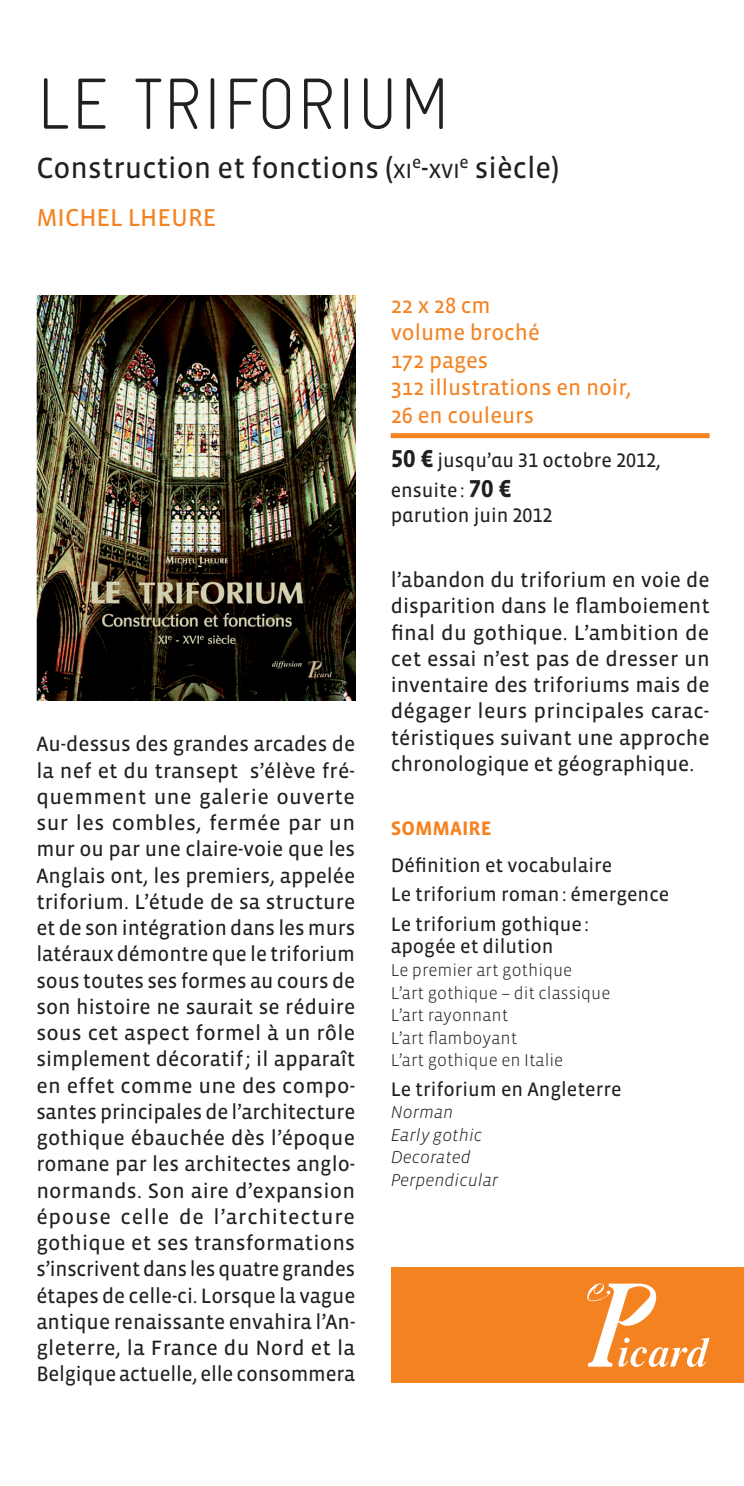
<style>
.page{position:relative;width:744px;height:1486px;background:#fff}
.page>*{position:absolute;margin:0;border:0;box-sizing:border-box;transform-origin:0 0}
.t1{font:300 condensed 72.5px "Gravur";color:#231f20}
.t2{font:30px "Vista Sans Reg";color:#231f20}
.t3{font:25px "Vista Sans Reg";color:#f58220}
.t4{font:22.5px/27.5px "Vista Sans Reg";color:#f58220}
.t5{font:21.25px/26.2px "Vista Sans Reg";color:#231f20;text-align:justify}
.t6{font:21px "Vista Sans Reg";color:#231f20}
.t7{font:20px/29.5px "Vista Sans Reg";color:#231f20}
.t8{font:20px/30px "Vista Sans Alt Reg";color:#231f20}
.t9{font:700 20px "Vista Sans";color:#f58220}
.t10{font:300 17.5px/22.5px "Vista Sans";color:#231f20}
.t11{font:italic 300 17.5px/22.5px "Vista Sans";color:#231f20}
.s1{font-size:21px}
.s2{font-size:30px}
.s3{font-family:"Vista Sans Alt";font-weight:700;font-size:25px}
</style>
<div class="page">
<div style="left:391px;top:433px;width:319px;height:5px;background:#f58220"></div>
<div style="left:391px;top:1267px;width:353px;height:116px;background:#f58220"></div>
<svg style="left:587px;top:1283px;width:123px;height:84px"></svg>
<img style="left:36px;top:296px;width:319px;height:404px">
<h1 class="t1" style="left:36px;top:64px;width:416px">LE TRIFORIUM</h1>
<h2 class="t2" style="left:36px;top:152px;width:377px">Construction et fonctions (<span class="s1">XI</span></h2>
<p class="t6" style="left:412px;top:160px;width:49px"><sup>e</sup><span class="s2">-</span>XVI</p>
<h2 class="t2" style="left:460px;top:152px;width:101px"><sup>e</sup> siècle)</h2>
<p class="t3" style="left:36px;top:204px;width:166px">Michel Lheure</p>
<p class="t5" style="left:36px;top:731px;width:321px">Au-dessus des grandes arcades de la nef et du transept s’élève fré&shy;quemment une galerie ouverte sur les combles, fermée par un mur ou par une claire-voie que les Anglais ont, les premiers, appelée triforium. L’étude de sa structure et de son intégration dans les murs latéraux démontre que le triforium sous toutes ses formes au cours de son histoire ne saurait se réduire sous cet aspect formel à un rôle simplement décoratif; il apparaît en effet comme une des compo&shy;santes principales de l’architecture gothique ébauchée dès l’époque romane par les architectes anglo&shy;normands. Son aire d’expansion épouse celle de l’architecture gothique et ses transformations s’inscrivent dans les quatre grandes étapes de celle-ci. Lorsque la vague antique renaissante envahira l’An&shy;gleterre, la France du Nord et la Belgique actuelle, elle consommera</p>
<p class="t4" style="left:391px;top:292px;width:242px">22 x 28 cm<br>volume broché<br>172 pages<br>312 illustrations en noir,<br>26 en couleurs</p>
<p class="t8" style="left:391px;top:445px;width:272px"><span class="s3">50 €</span> jusqu’au 31 octobre 2012, ensuite: <span class="s3">70 €</span></p>
<p class="t8" style="left:391px;top:500px;width:163px">parution juin 2012</p>
<p class="t5" style="left:391px;top:567px;width:321px">l’abandon du triforium en voie de disparition dans le flamboiement final du gothique. L’ambition de cet essai n’est pas de dresser un inventaire des triforiums mais de dégager leurs principales carac&shy;téristiques suivant une approche chronologique et géographique.</p>
<p class="t9" style="left:391px;top:818px;width:102px">SOMMAIRE</p>
<p class="t7" style="left:391px;top:851px;width:280px">Définition et vocabulaire<br>Le triforium roman: émergence<br>Le triforium gothique:</p>
<p class="t7" style="left:391px;top:932px;width:164px">apogée et dilution</p>
<p class="t10" style="left:391px;top:959px;width:221px">Le premier art gothique<br>L’art gothique – dit classique<br>L’art rayonnant<br>L’art flamboyant<br>L’art gothique en Italie</p>
<p class="t7" style="left:391px;top:1074px;width:232px">Le triforium en Angleterre</p>
<p class="t11" style="left:391px;top:1101px;width:109px">Norman<br>Early gothic<br>Decorated<br>Perpendicular</p>
</div>
